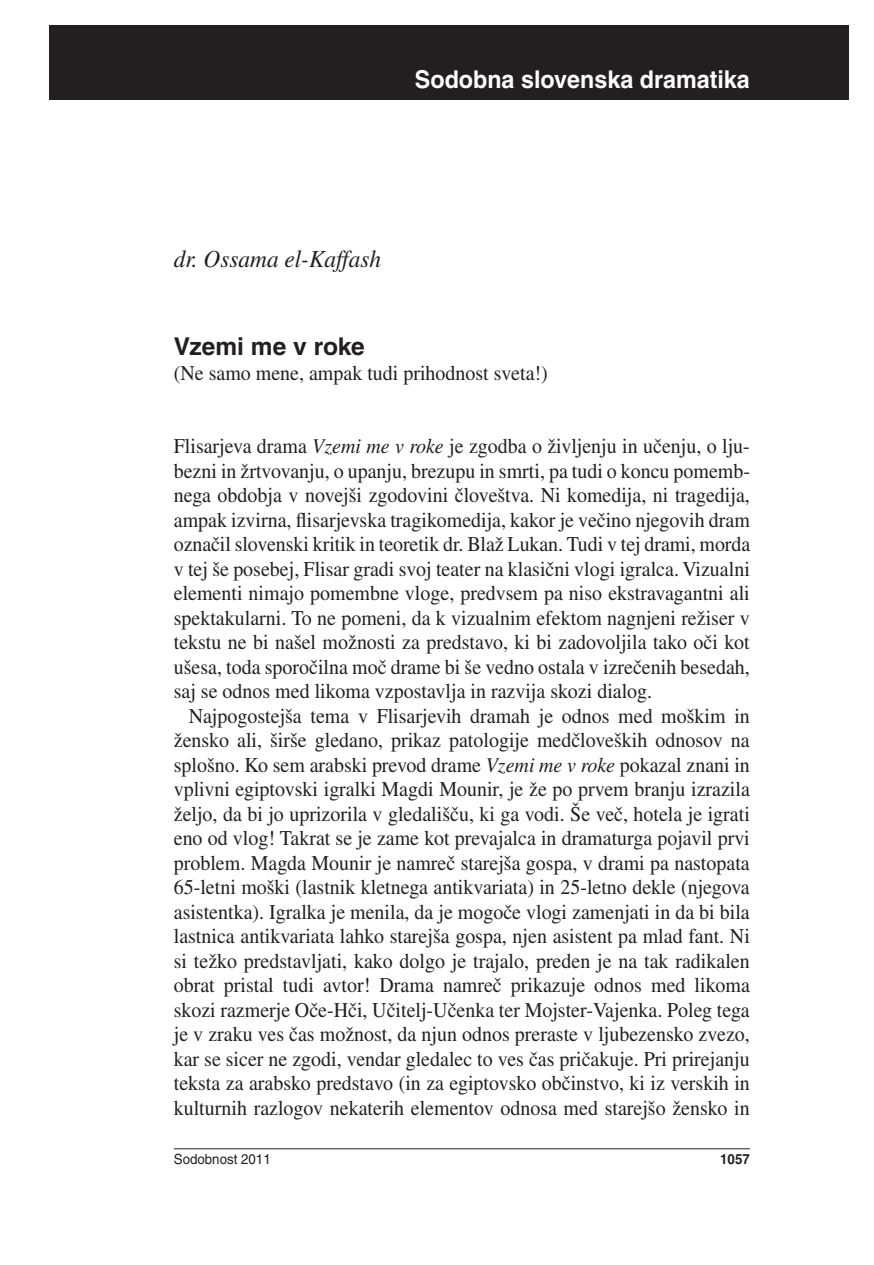
<style>
.page{position:relative;width:874px;height:1265px;background:#fff}
.page>*{position:absolute;margin:0;border:0;box-sizing:border-box;transform-origin:0 0}
.t1{font:700 24.5px "SS Helvetica";color:#fff;scale:.95 1}
.t2{font:italic 24.5px "SS Times";color:#231f20;scale:.95 1}
.t3{font:700 24.5px "SS Helvetica";letter-spacing:-.005em;color:#231f20}
.t4{font:21px "SS Times";color:#231f20;scale:.95 1}
.t5{font:14px "SS Helvetica";color:#231f20;scale:.95 1}
.t6{font:700 14px "SS Helvetica";color:#231f20;scale:.95 1}
.s1{font-style:italic}
</style>
<div class="page">
<div style="left:50px;top:25px;width:798px;height:74px;background:#231f20"></div>
<hr style="left:174px;top:1148px;width:575px;height:1px;background:#231f20">
<p class="t1" style="left:415px;top:65px;width:354px">Sodobna slovenska dramatika</p>
<p class="t2" style="left:174px;top:246px;width:220px">dr. Ossama el-Kaffash</p>
<p class="t3" style="left:174px;top:331px;width:192px">Vzemi me v roke</p>
<p class="t4" style="left:174px;top:361px;width:395px">(Ne samo mene, ampak tudi prihodnost sveta!)</p>
<p class="t4" style="left:174px;top:434px;width:607px">Flisarjeva drama <span class="s1">Vzemi me v roke</span> je zgodba o `ivljenju in u~enju, o lju-</p>
<p class="t4" style="left:174px;top:459px;width:607px">bezni in `rtvovanju, o upanju, brezupu in smrti, pa tudi o koncu pomemb-</p>
<p class="t4" style="left:174px;top:483px;width:607px">nega obdobja v novej{i zgodovini ~love{tva. Ni komedija, ni tragedija,</p>
<p class="t4" style="left:174px;top:508px;width:607px">ampak izvirna, flisarjevska tragikomedija, kakor je ve~ino njegovih dram</p>
<p class="t4" style="left:174px;top:532px;width:608px">ozna~il slovenski kritik in teoretik dr. Bla` Lukan. Tudi v tej drami, morda</p>
<p class="t4" style="left:174px;top:557px;width:607px">v tej {e posebej, Flisar gradi svoj teater na klasi~ni vlogi igralca. Vizualni</p>
<p class="t4" style="left:174px;top:581px;width:607px">elementi nimajo pomembne vloge, predvsem pa niso ekstravagantni ali</p>
<p class="t4" style="left:174px;top:606px;width:607px">spektakularni. To ne pomeni, da k vizualnim efektom nagnjeni re`iser v</p>
<p class="t4" style="left:174px;top:630px;width:607px">tekstu ne bi na{el mo`nosti za predstavo, ki bi zadovoljila tako o~i kot</p>
<p class="t4" style="left:174px;top:655px;width:607px">u{esa, toda sporo~ilna mo~ drame bi {e vedno ostala v izre~enih besedah,</p>
<p class="t4" style="left:174px;top:679px;width:505px">saj se odnos med likoma vzpostavlja in razvija skozi dialog.</p>
<p class="t4" style="left:189px;top:704px;width:592px">Najpogostej{a tema v Flisarjevih dramah je odnos med mo{kim in</p>
<p class="t4" style="left:174px;top:728px;width:607px">`ensko ali, {ir{e gledano, prikaz patologije med~love{kih odnosov na</p>
<p class="t4" style="left:174px;top:753px;width:607px">splo{no. Ko sem arabski prevod drame <span class="s1">Vzemi me v roke</span> pokazal znani in</p>
<p class="t4" style="left:174px;top:777px;width:607px">vplivni egiptovski igralki Magdi Mounir, je `e po prvem branju izrazila</p>
<p class="t4" style="left:174px;top:802px;width:607px">`eljo, da bi jo uprizorila v gledali{~u, ki ga vodi. Še ve~, hotela je igrati</p>
<p class="t4" style="left:174px;top:826px;width:607px">eno od vlog! Takrat se je zame kot prevajalca in dramaturga pojavil prvi</p>
<p class="t4" style="left:174px;top:851px;width:607px">problem. Magda Mounir je namre~ starej{a gospa, v drami pa nastopata</p>
<p class="t4" style="left:174px;top:875px;width:607px">65-letni mo{ki (lastnik kletnega antikvariata) in 25-letno dekle (njegova</p>
<p class="t4" style="left:174px;top:900px;width:607px">asistentka). Igralka je menila, da je mogo~e vlogi zamenjati in da bi bila</p>
<p class="t4" style="left:174px;top:924px;width:607px">lastnica antikvariata lahko starej{a gospa, njen asistent pa mlad fant. Ni</p>
<p class="t4" style="left:174px;top:949px;width:607px">si te`ko predstavljati, kako dolgo je trajalo, preden je na tak radikalen</p>
<p class="t4" style="left:174px;top:973px;width:607px">obrat pristal tudi avtor! Drama namre~ prikazuje odnos med likoma</p>
<p class="t4" style="left:174px;top:998px;width:607px">skozi razmerje O~e-H~i, U~itelj-U~enka ter Mojster-Vajenka. Poleg tega</p>
<p class="t4" style="left:174px;top:1022px;width:607px">je v zraku ves ~as mo`nost, da njun odnos preraste v ljubezensko zvezo,</p>
<p class="t4" style="left:174px;top:1047px;width:607px">kar se sicer ne zgodi, vendar gledalec to ves ~as pri~akuje. Pri prirejanju</p>
<p class="t4" style="left:174px;top:1071px;width:607px">teksta za arabsko predstavo (in za egiptovsko ob~instvo, ki iz verskih in</p>
<p class="t4" style="left:174px;top:1096px;width:607px">kulturnih razlogov nekaterih elementov odnosa med starej{o `ensko in</p>
<p class="t5" style="left:174px;top:1151px;width:103px">Sodobnost 2011</p>
<p class="t6" style="left:719px;top:1151px;width:33px">1057</p>
</div>
